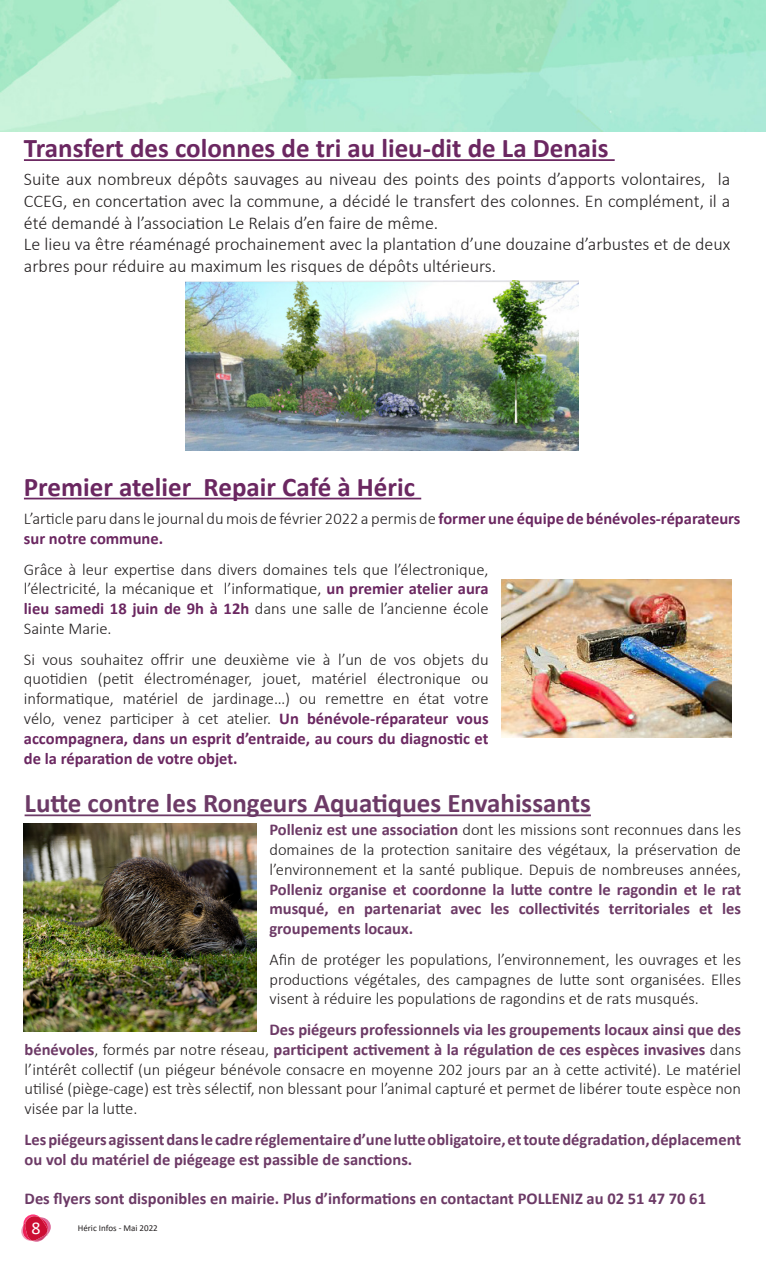
<style>
.page{position:relative;width:766px;height:1263px;background:#fff}
.page>*{position:absolute;margin:0;border:0;box-sizing:border-box;transform-origin:0 0}
.t1{font:700 27px "Calibri";color:#6b2761}
.t2{font:700 27px "Calibri";color:#6c3a66}
.t3{font:300 18px/21.6px "Calibri";color:#231f20;text-align:justify}
.t4{font:18px "Calibri";color:#fff}
.t5{font:300 16.5px/19.8px "Calibri";color:#231f20;text-align:justify}
.t6{font:700 16.5px/19.8px "Calibri";color:#6d3a66;text-align:justify}
.t7{font:700 16.5px "Calibri";color:#6c3a66}
.t8{font:9px "Calibri";color:#231f20}
.s1{font-weight:700;color:#6b2761}
.s2{font-weight:300;color:#231f20}
.s3{font-weight:700;color:#6d3a66}
</style>
<div class="page">
<svg style="left:21px;top:1214px;width:30px;height:28px"></svg>
<img style="left:0;top:0;width:765px;height:132px">
<hr style="left:25px;top:814px;width:565px;height:2px;background:#6c3a66">
<img style="left:186px;top:281px;width:392px;height:170px">
<hr style="left:24px;top:159px;width:590px;height:2px;background:#6b2761">
<hr style="left:24px;top:498px;width:397px;height:1px;background:#6b2761">
<img style="left:501px;top:579px;width:230px;height:159px">
<img style="left:23px;top:824px;width:233px;height:207px">
<p class="t1" style="left:24px;top:129px;width:586px">Transfert des colonnes de tri au lieu-dit de La Denais</p>
<p class="t3" style="left:24px;top:168px;width:707px">Suite aux nombreux dépôts sauvages au niveau des points des points d’apports volontaires, la CCEG, en concertation avec la commune, a décidé le transfert des colonnes. En complément, il a été demandé à l’association Le Relais d’en faire de même.</p>
<p class="t3" style="left:24px;top:233px;width:707px">Le lieu va être réaménagé prochainement avec la plantation d’une douzaine d’arbustes et de deux arbres pour réduire au maximum les risques de dépôts ultérieurs.</p>
<p class="t1" style="left:24px;top:467px;width:392px">Premier atelier Repair Café à Héric</p>
<p class="t5" style="left:24px;top:509px;width:717px">L’article paru dans le journal du mois de février 2022 a permis de <span class="s1">former une équipe de bénévoles-réparateurs sur notre commune.</span></p>
<p class="t5" style="left:24px;top:559px;width:466px">Grâce à leur expertise dans divers domaines tels que l’électronique, l’électricité, la mécanique et l’informatique, <span class="s1">un premier atelier aura lieu samedi 18 juin de 9h à 12h</span> dans une salle de l’ancienne école Sainte Marie.</p>
<p class="t5" style="left:24px;top:649px;width:466px">Si vous souhaitez offrir une deuxième vie à l’un de vos objets du quotidien (petit électroménager, jouet, matériel électronique ou informatique, matériel de jardinage…) ou remettre en état votre vélo, venez participer à cet atelier. <span class="s1">Un bénévole-réparateur vous accompagnera, dans un esprit d’entraide, au cours du diagnostic et de la réparation de votre objet.</span></p>
<p class="t2" style="left:25px;top:784px;width:567px">Lutte contre les Rongeurs Aquatiques Envahissants</p>
<p class="t6" style="left:269px;top:819px;width:473px">Polleniz est une association <span class="s2">dont les missions sont reconnues dans les domaines de la protection sanitaire des végétaux, la préservation de l’environnement et la santé publique. Depuis de nombreuses années, </span>Polleniz organise et coordonne la lutte contre le ragondin et le rat musqué, en partenariat avec les collectivités territoriales et les groupements locaux.</p>
<p class="t5" style="left:269px;top:949px;width:473px">Afin de protéger les populations, l’environnement, les ouvrages et les productions végétales, des campagnes de lutte sont organisées. Elles visent à réduire les populations de ragondins et de rats musqués.</p>
<p class="t5" style="left:25px;top:1019px;width:717px;text-indent:245px"><span class="s3">Des piégeurs professionnels via les groupements locaux ainsi que des bénévoles</span>, formés par notre réseau, <span class="s3">participent activement à la régulation de ces espèces invasives</span> dans l’intérêt collectif (un piégeur bénévole consacre en moyenne 202 jours par an à cette activité). Le matériel utilisé (piège-cage) est très sélectif, non blessant pour l’animal capturé et permet de libérer toute espèce non visée par la lutte.</p>
<p class="t6" style="left:25px;top:1129px;width:717px">Les piégeurs agissent dans le cadre réglementaire d’une lutte obligatoire, et toute dégradation, déplacement ou vol du matériel de piégeage est passible de sanctions.</p>
<p class="t7" style="left:25px;top:1187px;width:682px">Des flyers sont disponibles en mairie. Plus d’informations en contactant POLLENIZ au 02 51 47 70 61</p>
<p class="t4" style="left:31px;top:1215px;width:11px">8</p>
<p class="t8" style="left:78px;top:1222px;width:82px">Héric Infos - Mai 2022</p>
</div>
